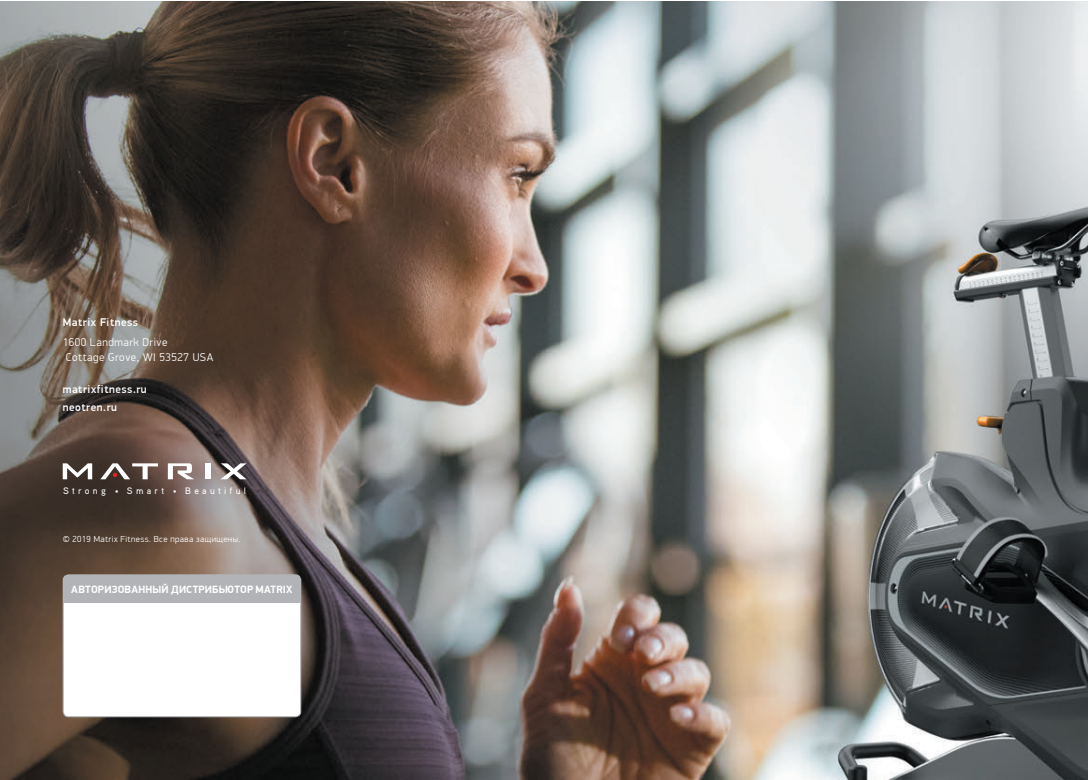
<style>
.page{position:relative;width:1088px;height:780px;background:#fff}
.page>*{position:absolute;margin:0;border:0;box-sizing:border-box;transform-origin:0 0}
.t1{font:300 11.25px/15px "PF Din Display Pro";letter-spacing:.05em;color:#fff}
.t2{font:500 11.25px/17.5px "PF Din Display Pro";letter-spacing:.05em;color:#fff}
.t3{font:700 10.62px "PF Din Display Pro";letter-spacing:.015em;color:#fff}
.t4{font:500 9.38px "Aaux Pro OT";letter-spacing:.35em;color:#fff}
.t5{font:300 8.75px "PF Din Display Pro";letter-spacing:.05em;color:#fff}
.s1{font-size:7.5px}
</style>
<div class="page">
<img style="left:0;top:1px;width:1088px;height:778px">
<svg style="left:63px;top:463px;width:29px;height:16px"></svg>
<svg style="left:168px;top:463px;width:26px;height:16px"></svg>
<svg style="left:220px;top:463px;width:26px;height:16px"></svg>
<div style="left:205px;top:463px;width:6px;height:16px;background:#fff"></div>
<svg style="left:100px;top:463px;width:58px;height:16px"></svg>
<div style="left:63px;top:575px;width:238px;height:141px;background:#fff;border-radius:5px"></div>
<div style="left:63px;top:575px;width:238px;height:28px;background:#b2b3b7"></div>
<div style="left:63px;top:574px;width:238px;height:143px;border:1px solid #b2b3b7;border-radius:5px"></div>
<p class="t2" style="left:63px;top:313px;width:77px">Matrix Fitness</p>
<p class="t1" style="left:63px;top:334px;width:152px">1600 Landmark Drive<br>Cottage Grove, WI 53527 USA</p>
<p class="t2" style="left:63px;top:381px;width:86px">matrixfitness.ru neotren.ru</p>
<p class="t4" style="left:63px;top:485px;width:184px">Strong <span class="s1">•</span> Smart <span class="s1">•</span> Beautiful</p>
<p class="t5" style="left:63px;top:534px;width:179px">© 2019 Matrix Fitness. Все права защищены.</p>
<p class="t3" style="left:71px;top:582px;width:223px">АВТОРИЗОВАННЫЙ ДИСТРИБЬЮТОР MATRIX</p>
</div>
